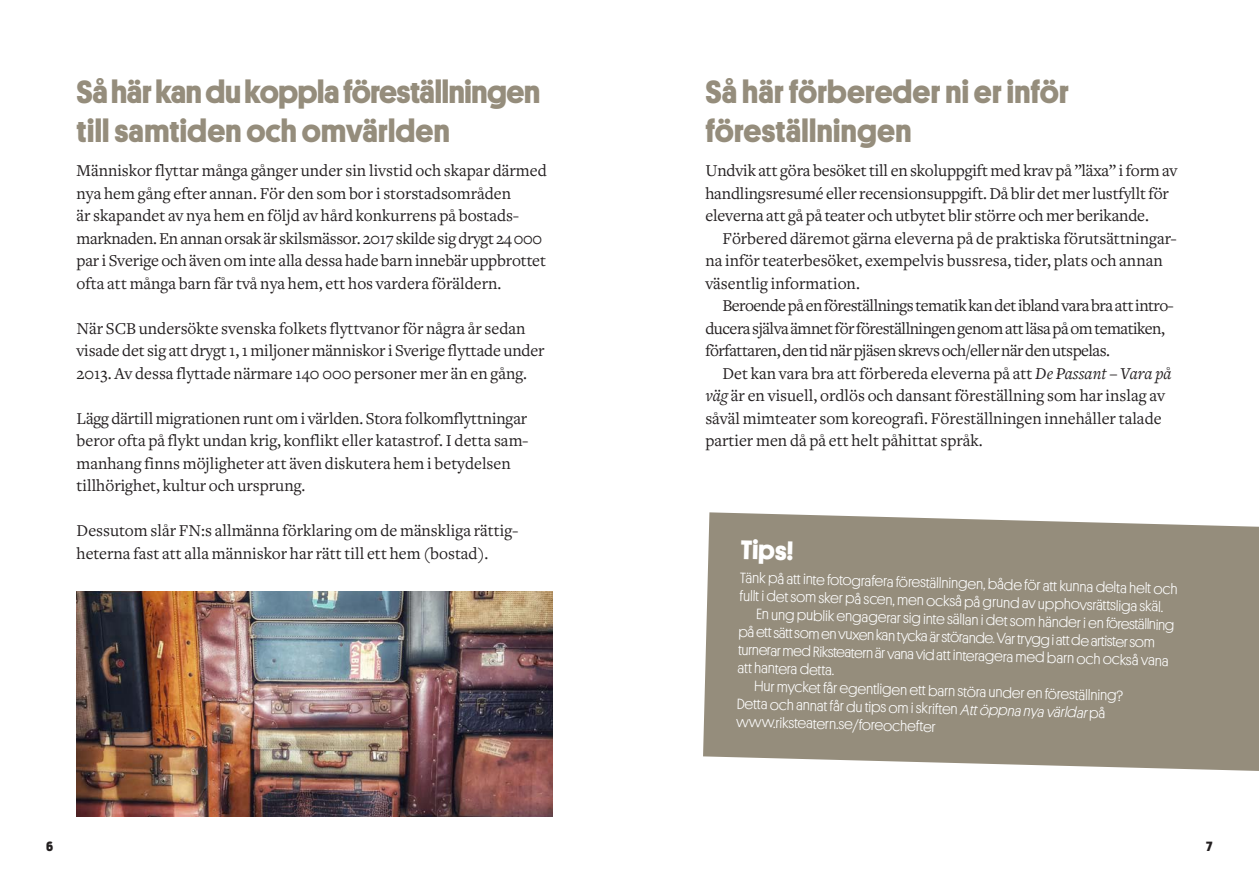
<style>
.page{position:relative;width:1259px;height:893px;background:#fff}
.page>*{position:absolute;margin:0;border:0;box-sizing:border-box;transform-origin:0 0}
.Rubrik{font:700 32.25px/38.7px "Stage Sans";color:#958d7c}
.t1{font:700 27px "Stage Sans";color:#fff}
.t2{font:17.25px/22.5px "Curtain Serif";color:#231f20}
.t3{font:17.25px/22.5px "Curtain Serif";letter-spacing:-.03em;color:#231f20}
.t4{font:15px/18.5px "Stage Sans";color:#fff}
.t5{font:700 13.5px "Stage Sans";color:#231f20}
.s1{font-style:italic}
</style>
<div class="page">
<svg style="left:703px;top:512px;width:556px;height:259px;background:#9b9484"></svg>
<img style="left:77px;top:591px;width:476px;height:225px">
<p class="Rubrik" style="left:77px;top:71px;width:465px">Så här kan du koppla föreställningen till samtiden och omvärlden</p>
<p class="t2" style="left:77px;top:160px;width:472px">Människor flyttar många gånger under sin livstid och skapar därmed nya hem gång efter annan. För den som bor i storstadsområden<br>är skapandet av nya hem en följd av hård konkurrens på bostads&shy;marknaden. En annan orsak är skilsmässor. 2017 skilde sig drygt 24 000 par i Sverige och även om inte alla dessa hade barn innebär uppbrottet ofta att många barn får två nya hem, ett hos vardera föräldern.</p>
<p class="t2" style="left:77px;top:317px;width:469px">När SCB undersökte svenska folkets flyttvanor för några år sedan visade det sig att drygt 1, 1 miljoner människor i Sverige flyttade under<br>2013. Av dessa flyttade närmare 140 000 personer mer än en gång.</p>
<p class="t2" style="left:77px;top:407px;width:453px">Lägg därtill migrationen runt om i världen. Stora folkomflyttningar beror ofta på flykt undan krig, konflikt eller katastrof. I detta sam&shy;manhang finns möjligheter att även diskutera hem i betydelsen tillhörighet, kultur och ursprung.</p>
<p class="t2" style="left:77px;top:520px;width:443px">Dessutom slår FN:s allmänna förklaring om de mänskliga rättig-</p>
<p class="t2" style="left:77px;top:542px;width:413px">heterna fast att alla människor har rätt till ett hem (bostad).</p>
<p class="Rubrik" style="left:705px;top:71px;width:365px">Så här förbereder ni er inför föreställningen</p>
<p class="t2" style="left:705px;top:160px;width:473px">Undvik att göra besöket till en skoluppgift med krav på ”läxa” i form av handlingsresumé eller recensionsuppgift. Då blir det mer lustfyllt för eleverna att gå på teater och utbytet blir större och mer berikande.</p>
<p class="t2" style="left:705px;top:227px;width:473px;text-indent:17px">Förbered däremot gärna eleverna på de praktiska förutsättningar&shy;na inför teaterbesöket, exempelvis bussresa, tider, plats och annan väsentlig information.</p>
<p class="t3" style="left:705px;top:295px;width:470px;text-indent:17px">Beroende på en föreställnings tematik kan det ibland vara bra att intro&shy;ducera själva ämnet för föreställningen genom att läsa på om tematiken, författaren, den tid när pjäsen skrevs och/eller när den utspelas.</p>
<p class="t2" style="left:705px;top:362px;width:468px;text-indent:17px">Det kan vara bra att förbereda eleverna på att <span class="s1">De Passant – Vara på väg</span> är en visuell, ordlös och dansant föreställning som har inslag av såväl mimteater som koreografi. Föreställningen innehåller talade partier men då på ett helt påhittat språk.</p>
<p class="t1" style="left:741px;top:529px;width:54px;rotate:2deg">Tips!</p>
<p class="t4" style="left:740px;top:566px;width:439px;line-height:17.9px;rotate:2deg">Tänk på att inte fotografera föreställningen, både för att kunna delta helt och fullt i det som sker på scen, men också på grund av upphovsrättsliga skäl.</p>
<p class="t4" style="left:740px;top:601px;width:436px;text-indent:17px;rotate:2deg">En ung publik engagerar sig inte sällan i det som händer i en föreställning på ett sätt som en vuxen kan tycka är störande. Var trygg i att de artister som turnerar med Riksteatern är vana vid att interagera med barn och också vana att hantera detta.</p>
<p class="t4" style="left:738px;top:673px;width:387px;text-indent:17px;rotate:2deg">Hur mycket får egentligen ett barn störa under en föreställning?<br>Detta och annat får du tips om i skriften <span class="s1">Att öppna nya världar</span> på www.riksteatern.se/foreochefter</p>
<p class="t5" style="left:46px;top:836px;width:9px">6</p>
<p class="t5" style="left:1206px;top:836px;width:8px">7</p>
</div>
